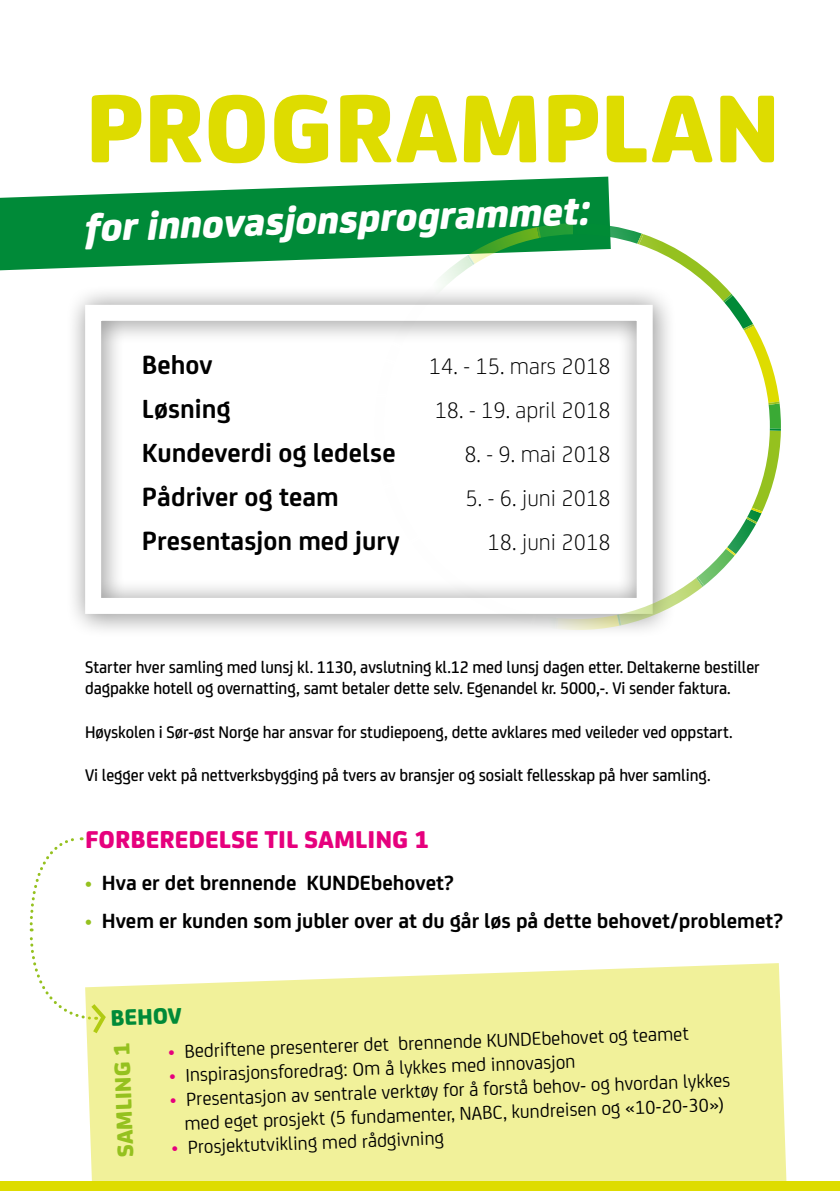
<style>
.page{position:relative;width:840px;height:1191px;background:#fff}
.page>*{position:absolute;margin:0;border:0;box-sizing:border-box;transform-origin:0 0}
.t1{font:800 103px "FS Joey";color:#dedc00}
.t2{font:italic 800 42px "FS Joey";color:#fff}
.t3{font:700 28px "FS Joey";color:#000}
.t4{font:800 26px "FS Joey";color:#e6007d}
.t5{font:300 24px "FS Joey";color:#000}
.t6{font:800 24px "FS Joey";color:#95c11f}
.t7{font:800 24px "FS Joey";color:#008a38}
.t8{font:700 22px "FS Joey";color:#000}
.t9{font:20px/24px "FS Joey";color:#000;text-align:center}
.t10{font:500 18px/21.6px "FS Joey";letter-spacing:-.005em;color:#000;scale:.95 1}
.s1{color:#95c11f}
.s2{color:#e6007d}
</style>
<div class="page">
<div style="left:0;top:1181px;width:839px;height:10px;background:#dedc00"></div>
<svg style="left:0;top:177px;width:610px;height:93px;fill:#008a38"></svg>
<svg style="left:29px;top:837px;width:56px;height:182px"></svg>
<div style="left:65px;top:285px;width:611px;height:353px;background:#000;opacity:.5"></div>
<svg style="left:85px;top:963px;width:702px;height:218px;fill:#f1f19a"></svg>
<svg style="left:373px;top:223px;width:407px;height:407px"></svg>
<h1 class="t1" style="left:85px;top:47px;width:696px">PROGRAMPLAN</h1>
<h2 class="t2" style="left:84px;top:194px;width:506px;rotate:-2deg">for innovasjonsprogrammet:</h2>
<h3 class="t3" style="left:142px;top:343px;width:72px">Behov</h3>
<h3 class="t5" style="left:429px;top:349px;width:183px">14. - 15. mars 2018</h3>
<h3 class="t3" style="left:142px;top:387px;width:90px">Løsning</h3>
<h3 class="t5" style="left:434px;top:393px;width:177px">18. - 19. april 2018</h3>
<h3 class="t3" style="left:142px;top:431px;width:255px">Kundeverdi og ledelse</h3>
<h3 class="t5" style="left:464px;top:437px;width:148px">8. - 9. mai 2018</h3>
<h3 class="t3" style="left:142px;top:475px;width:198px">Pådriver og team</h3>
<h3 class="t5" style="left:465px;top:481px;width:146px">5. - 6. juni 2018</h3>
<h3 class="t3" style="left:142px;top:519px;width:259px">Presentasjon med jury</h3>
<h3 class="t5" style="left:487px;top:525px;width:125px">18. juni 2018</h3>
<p class="t10" style="left:85px;top:655px;width:711px">Starter hver samling med lunsj kl. 1130, avslutning kl.12 med lunsj dagen etter. Deltakerne bestiller dagpakke hotell og overnatting, samt betaler dette selv. Egenandel kr. 5000,-. Vi sender faktura.</p>
<p class="t10" style="left:85px;top:719px;width:682px">Høyskolen i Sør-øst Norge har ansvar for studiepoeng, dette avklares med veileder ved oppstart.</p>
<p class="t10" style="left:85px;top:763px;width:659px">Vi legger vekt på nettverksbygging på tvers av bransjer og sosialt fellesskap på hver samling.</p>
<h3 class="t4" style="left:85px;top:818px;width:345px">FORBEREDELSE TIL SAMLING 1</h3>
<p class="t8" style="left:85px;top:866px;width:370px"><span class="s1">•</span> Hva er det brennende KUNDEbehovet?</p>
<p class="t8" style="left:85px;top:904px;width:699px"><span class="s1">•</span> Hvem er kunden som jubler over at du går løs på dette behovet/problemet?</p>
<h3 class="t7" style="left:110px;top:999px;width:73px;rotate:-2deg">BEHOV</h3>
<p class="t9" style="left:167px;top:1038px;width:522px;rotate:-2deg"><span class="s2">•</span> Bedriftene presenterer det brennende KUNDEbehovet og teamet</p>
<p class="t9" style="left:168px;top:1062px;width:408px;rotate:-2deg"><span class="s2">•</span> Inspirasjonsforedrag: Om å lykkes med innovasjon</p>
<h3 class="t6" style="left:107px;top:1158px;width:117px;rotate:-92deg">SAMLING 1</h3>
<p class="t9" style="left:169px;top:1086px;width:562px;rotate:-2deg"><span class="s2">•</span> Presentasjon av sentrale verktøy for å forstå behov- og hvordan lykkes med eget prosjekt (5 fundamenter, NABC, kundreisen og «10-20-30»)</p>
<p class="t9" style="left:171px;top:1134px;width:274px;rotate:-2deg"><span class="s2">•</span> Prosjektutvikling med rådgivning</p>
</div>
